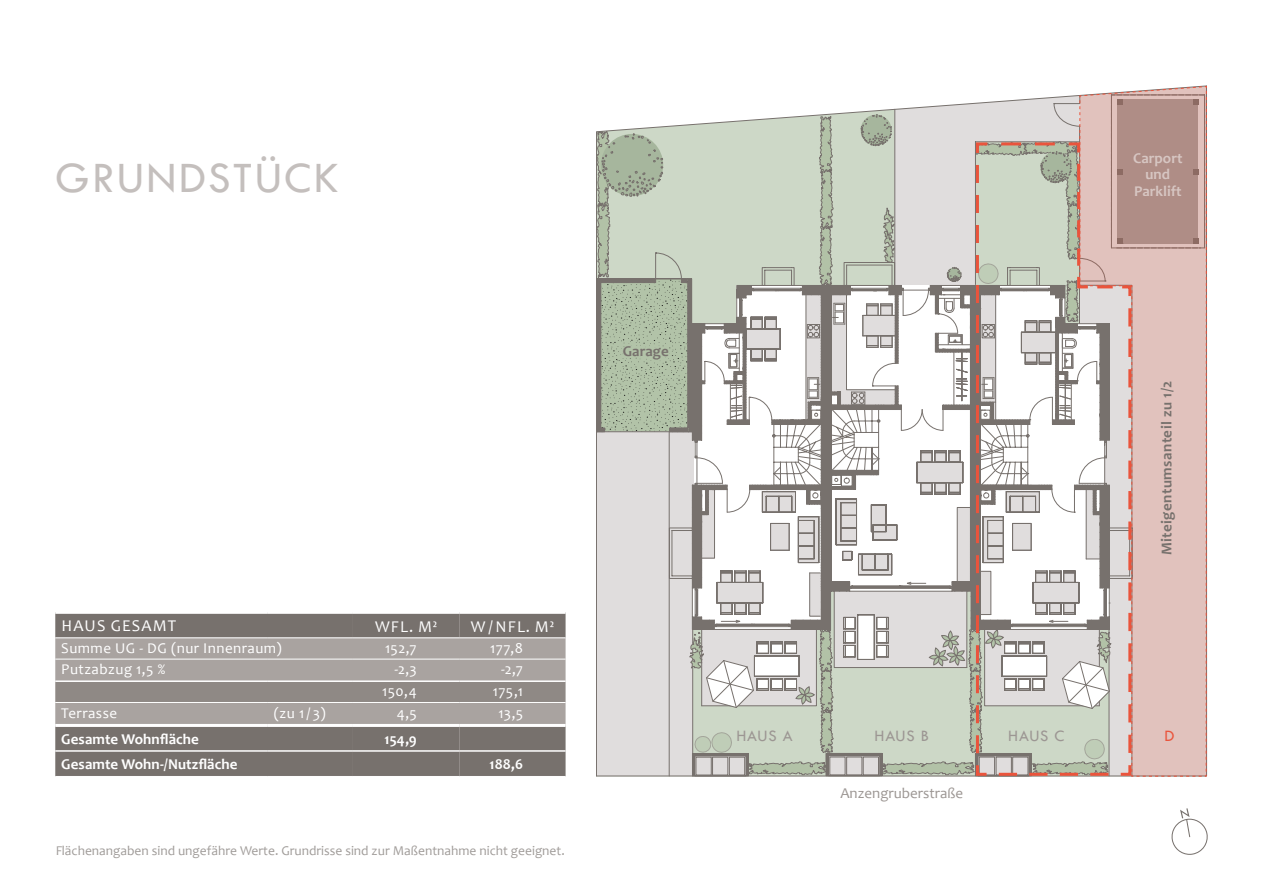
<style>
.page{position:relative;width:1263px;height:893px;background:#fff}
.page>*{position:absolute;margin:0;border:0;box-sizing:border-box;transform-origin:0 0}
.subhead{font:45px "Tw Cen";letter-spacing:.05em;color:#c4bfbd}
.Haus_A_B{font:16.5px "Tw Cen";letter-spacing:.05em;color:#9c9693}
.Header-Rechts{font:16.5px "Candara";letter-spacing:.07em;color:#fff}
.Header-Links{font:16.5px "Candara";letter-spacing:.07em;color:#fff}
.Haus_A_B-2{font:16.5px "Tw Cen";color:#ea543c}
.Zahlen{font:15px "Candara";letter-spacing:.03em;color:#fff}
.Footer-Zahlen{font:700 15px/16.5px "Candara";letter-spacing:.005em;color:#fff;text-align:center}
.t1{font:700 15px "Candara";letter-spacing:.03em;color:#77716d}
.Straßennamen{font:15px "Candara";color:#9c9693}
.t2{font:13.5px "Candara";color:#77716d}
</style>
<div class="page">
<svg style="left:596px;top:95px;width:483px;height:682px"></svg>
<svg style="left:1080px;top:87px;width:126px;height:689px;background:#d3bdb8"></svg>
<div style="left:616px;top:339px;width:60px;height:28px;background:#b2c3a8"></div>
<svg style="left:1171px;top:808px;width:37px;height:47px"></svg>
<svg style="left:55px;top:614px;width:511px;height:162px;background:#8f8985"></svg>
<hr style="left:55px;top:724px;width:213px;height:3px;background:#fff">
<hr style="left:268px;top:724px;width:85px;height:3px;background:#fff">
<hr style="left:353px;top:724px;width:106px;height:3px;background:#fff">
<hr style="left:459px;top:724px;width:107px;height:3px;background:#fff">
<hr style="left:55px;top:750px;width:213px;height:2px;background:#fff">
<hr style="left:268px;top:750px;width:85px;height:2px;background:#fff">
<hr style="left:353px;top:750px;width:106px;height:2px;background:#fff">
<hr style="left:459px;top:750px;width:107px;height:2px;background:#fff">
<hr style="left:55px;top:637px;width:213px;height:1px;background:#fff">
<hr style="left:268px;top:637px;width:85px;height:1px;background:#fff">
<hr style="left:353px;top:637px;width:106px;height:1px;background:#fff">
<hr style="left:459px;top:637px;width:107px;height:1px;background:#fff">
<hr style="left:55px;top:680px;width:213px;height:2px;background:#fff">
<hr style="left:268px;top:680px;width:85px;height:2px;background:#fff">
<hr style="left:55px;top:702px;width:213px;height:1px;background:#fff">
<hr style="left:268px;top:702px;width:85px;height:1px;background:#fff">
<hr style="left:353px;top:680px;width:106px;height:2px;background:#fff">
<hr style="left:459px;top:680px;width:107px;height:2px;background:#fff">
<hr style="left:353px;top:702px;width:106px;height:1px;background:#fff">
<hr style="left:459px;top:702px;width:107px;height:1px;background:#fff">
<hr style="left:55px;top:659px;width:213px;height:1px;background:#fff">
<hr style="left:268px;top:659px;width:85px;height:1px;background:#fff">
<hr style="left:353px;top:659px;width:106px;height:1px;background:#fff">
<hr style="left:459px;top:659px;width:107px;height:1px;background:#fff">
<p class="subhead" style="left:55px;top:151px;width:285px">GRUNDSTÜCK</p>
<p class="t1" style="left:623px;top:341px;width:47px">Garage</p>
<p class="Header-Links" style="left:62px;top:615px;width:116px">HAUS GESAMT</p>
<p class="Header-Rechts" style="left:375px;top:616px;width:64px">WFL. M²</p>
<p class="Header-Rechts" style="left:471px;top:616px;width:85px">W/NFL. M²</p>
<p class="Zahlen" style="left:61px;top:639px;width:222px">Summe UG - DG (nur Innenraum)</p>
<p class="Zahlen" style="left:385px;top:639px;width:33px">152,7</p>
<p class="Zahlen" style="left:490px;top:639px;width:34px">177,8</p>
<p class="Zahlen" style="left:61px;top:660px;width:106px">Putzabzug 1,5 %</p>
<p class="Zahlen" style="left:394px;top:660px;width:24px">-2,3</p>
<p class="Zahlen" style="left:501px;top:660px;width:24px">-2,7</p>
<p class="Zahlen" style="left:382px;top:682px;width:36px">150,4</p>
<p class="Zahlen" style="left:493px;top:682px;width:32px">175,1</p>
<p class="Zahlen" style="left:61px;top:703px;width:57px">Terrasse</p>
<p class="Zahlen" style="left:274px;top:703px;width:54px">(zu 1 / 3)</p>
<p class="Zahlen" style="left:397px;top:703px;width:21px">4,5</p>
<p class="Zahlen" style="left:498px;top:703px;width:26px">13,5</p>
<p class="Footer-Zahlen" style="left:61px;top:731px;width:139px">Gesamte Wohnfläche</p>
<p class="Footer-Zahlen" style="left:385px;top:731px;width:34px">154,9</p>
<p class="Footer-Zahlen" style="left:61px;top:756px;width:178px">Gesamte Wohn-/Nutzfläche</p>
<p class="Footer-Zahlen" style="left:490px;top:756px;width:35px">188,6</p>
<p class="t2" style="left:55px;top:842px;width:511px">Flächenangaben sind ungefähre Werte. Grundrisse sind zur Maßentnahme nicht geeignet.</p>
<p class="Haus_A_B" style="left:736px;top:726px;width:58px">HAUS A</p>
<p class="Haus_A_B" style="left:874px;top:726px;width:56px">HAUS B</p>
<p class="Haus_A_B" style="left:1008px;top:726px;width:58px">HAUS C</p>
<p class="Straßennamen" style="left:840px;top:784px;width:124px">Anzengruberstraße</p>
<p class="Footer-Zahlen" style="left:1133px;top:149px;width:51px">Carport und<br>Parklift</p>
<p class="t1" style="left:1157px;top:555px;width:176px;rotate:-90deg">Miteigentumsanteil zu 1/2</p>
<p class="Haus_A_B-2" style="left:1164px;top:726px;width:11px">D</p>
</div>
